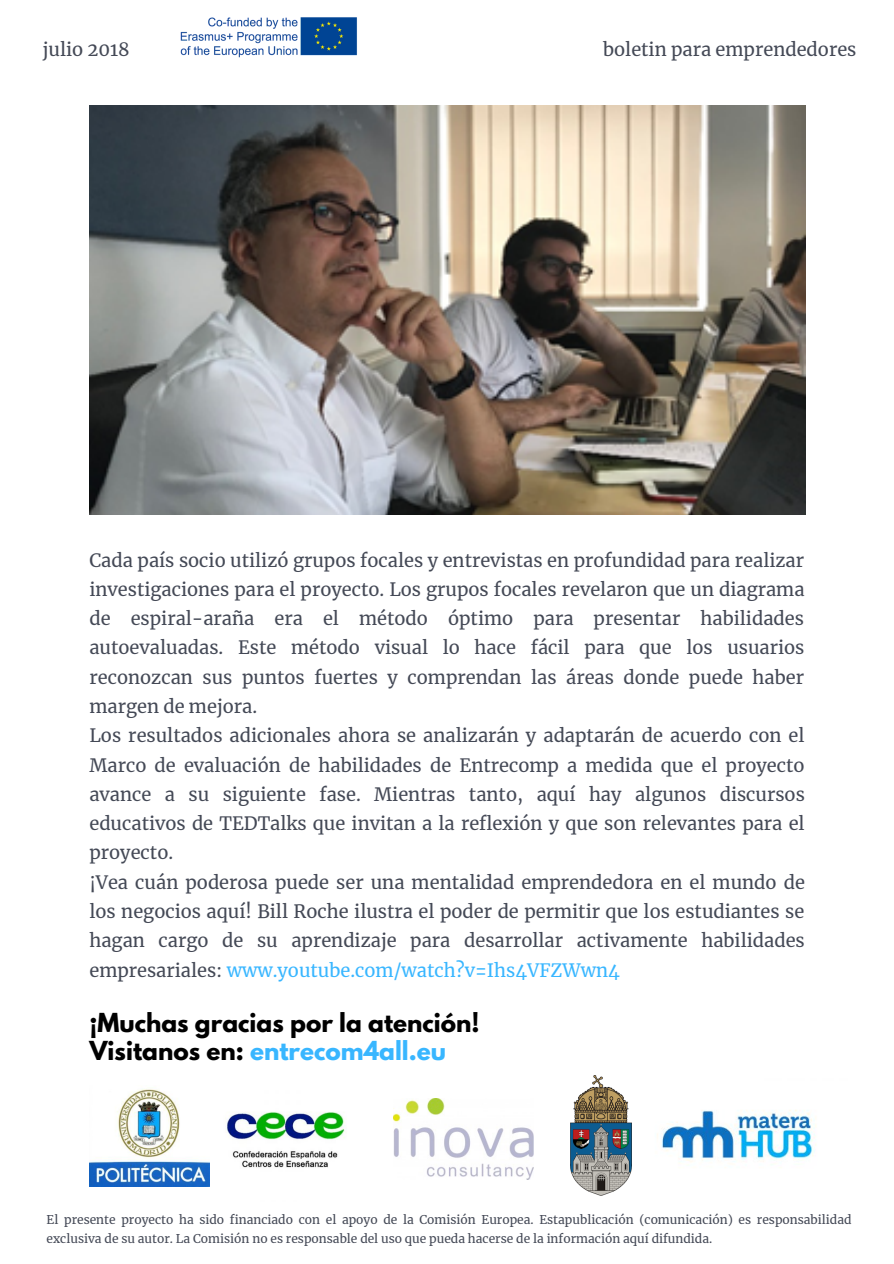
<style>
.page{position:relative;width:894px;height:1264px;background:#fff}
.page>*{position:absolute;margin:0;border:0;box-sizing:border-box;transform-origin:0 0}
.t1{font:700 23.25px/28.2px "League Spartan";color:#000}
.t2{font:18.15px/29.2px "Merriweather";color:#444956}
.t3{font:12px/19.2px "Merriweather";color:#444956}
.s1{color:#38b6ff}
</style>
<div class="page">
<img style="left:89px;top:105px;width:715px;height:409px">
<img style="left:657px;top:1110px;width:159px;height:58px">
<img style="left:570px;top:1075px;width:61px;height:120px">
<img style="left:393px;top:1098px;width:140px;height:81px">
<img style="left:226px;top:1112px;width:121px;height:56px">
<img style="left:89px;top:1089px;width:120px;height:97px">
<img style="left:180px;top:17px;width:177px;height:41px">
<p class="t2" style="left:43px;top:34px;width:88px">julio 2018</p>
<p class="t2" style="left:603px;top:34px;width:255px">boletin para emprendedores</p>
<p class="t2" style="left:89px;top:545px;width:716px">Cada país socio utilizó grupos focales y entrevistas en profundidad para realizar investigaciones para el proyecto. Los grupos focales revelaron que un diagrama de espiral-araña era el método óptimo para presentar habilidades autoevaluadas. Este método visual lo hace fácil para que los usuarios reconozcan sus puntos fuertes y comprendan las áreas donde puede haber margen de mejora.<br>Los resultados adicionales ahora se analizarán y adaptarán de acuerdo con el Marco de evaluación de habilidades de Entrecomp a medida que el proyecto avance a su siguiente fase. Mientras tanto, aquí hay algunos discursos educativos de TEDTalks que invitan a la reflexión y que son relevantes para el proyecto.<br>¡Vea cuán poderosa puede ser una mentalidad emprendedora en el mundo de los negocios aquí! Bill Roche ilustra el poder de permitir que los estudiantes se hagan cargo de su aprendizaje para desarrollar activamente habilidades empresariales: <span class="s1">www.youtube.com/watch?v=Ihs4VFZWwn4</span></p>
<p class="t1" style="left:89px;top:1011px;width:391px">¡Muchas gracias por la atención!<br>Visitanos en: <span class="s1">entrecom4all.eu</span></p>
<p class="t3" style="left:47px;top:1210px;width:806px">El presente proyecto ha sido financiado con el apoyo de la Comisión Europea. Estapublicación (comunicación) es responsabilidad exclusiva de su autor. La Comisión no es responsable del uso que pueda hacerse de la información aquí difundida.</p>
</div>
